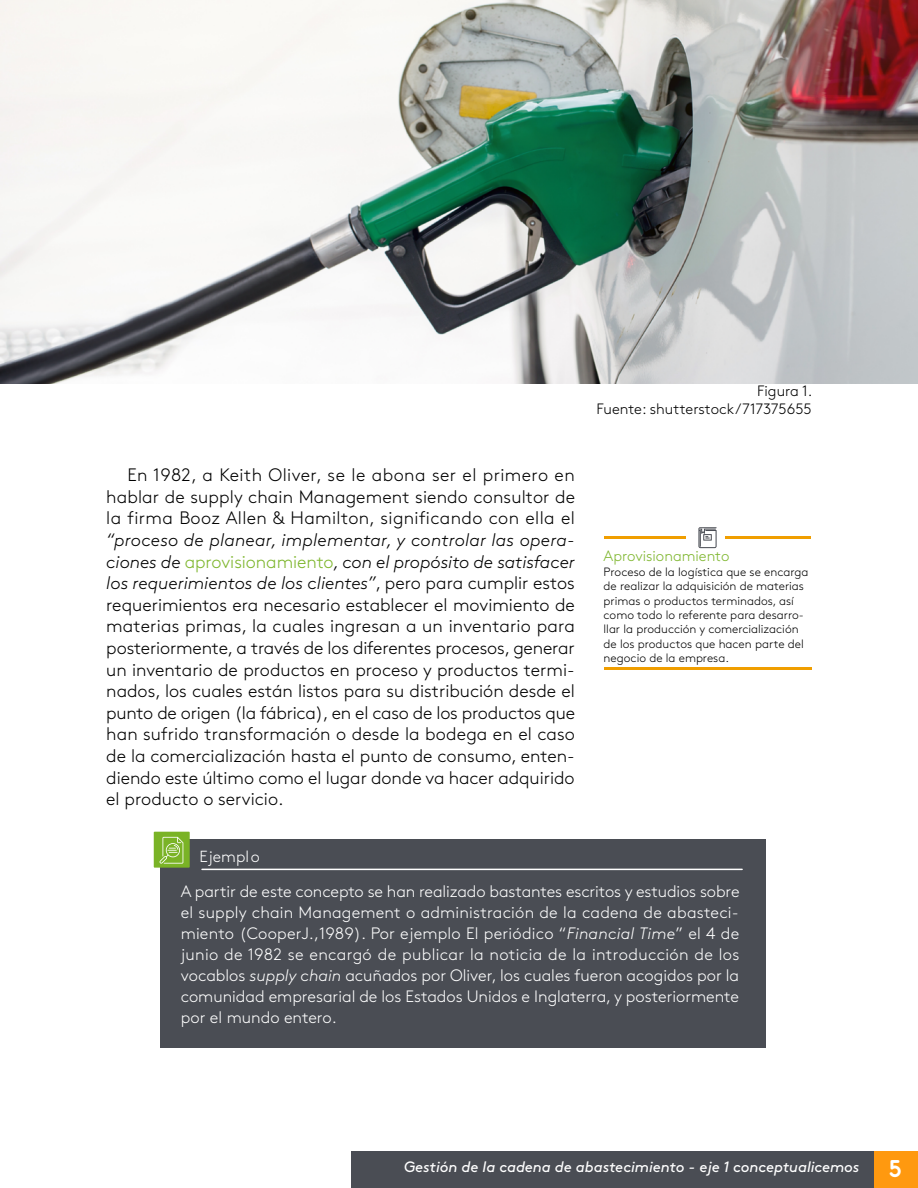
<style>
.page{position:relative;width:918px;height:1188px;background:#fff}
.page>*{position:absolute;margin:0;border:0;box-sizing:border-box;transform-origin:0 0}
.t1{font:300 18px/21.6px "Brown Std";letter-spacing:.01em;color:#000;text-align:justify}
.t2{font:300 16.5px/21px "Brown Std";color:#fff;text-align:justify}
.t3{font:300 16.05px "Brown Std";color:#fff}
.t4{font:italic 15px "Brown Std";letter-spacing:-.005em;color:#fff}
.t5{font:300 15px/18px "Brown Std";color:#000;text-align:right}
.t6{font:300 15px "Brown Std";color:#7eb62d}
.t7{font:300 12px/14.4px "Brown Std";color:#000}
.s1{font-style:italic}
.s2{color:#7eb62d}
.s3{font-family:"Areandina Voz";font-style:normal;font-size:24px}
</style>
<div class="page">
<div style="left:873px;top:1151px;width:45px;height:37px;background:#ff990f"></div>
<div style="left:351px;top:1151px;width:522px;height:37px;background:#4a4d54"></div>
<img style="left:0;top:0;width:918px;height:383px">
<hr style="left:604px;top:667px;width:207px;height:2px;background:#f09e00">
<hr style="left:604px;top:536px;width:82px;height:3px;background:#f09e00">
<hr style="left:726px;top:536px;width:85px;height:3px;background:#f09e00">
<svg style="left:698px;top:527px;width:19px;height:21px"></svg>
<div style="left:160px;top:839px;width:606px;height:208px;background:#4a4d54"></div>
<hr style="left:202px;top:869px;width:540px;height:1px;background:#fff">
<div style="left:154px;top:832px;width:36px;height:36px;background:#7ab326;border:2px solid #7ab326"></div>
<svg style="left:160px;top:837px;width:23px;height:27px"></svg>
<p class="t1" style="left:106px;top:464px;width:470px;text-indent:21px">En 1982, a Keith Oliver, se le abona ser el primero en hablar de supply chain Management siendo consultor de la firma Booz Allen &amp; Hamilton, significando con ella el</p>
<p class="t1" style="left:106px;top:529px;width:470px"><span class="s1">“proceso de planear, implementar, y controlar las opera&shy;ciones de</span> <span class="s2">aprovisionamiento</span><span class="s1">, con el propósito de satisfacer los requerimientos de los clientes”</span>, pero para cumplir estos requerimientos era necesario establecer el movimiento de materias primas, la cuales ingresan a un inventario para posteriormente, a través de los diferentes procesos, generar un inventario de productos en proceso y productos termi&shy;nados, los cuales están listos para su distribución desde el punto de origen (la fábrica), en el caso de los productos que han sufrido transformación o desde la bodega en el caso de la comercialización hasta el punto de consumo, enten&shy;diendo este último como el lugar donde va hacer adquirido el producto o servicio.</p>
<p class="t5" style="left:597px;top:382px;width:217px">Figura 1.<br>Fuente: shutterstock/717375655</p>
<p class="t6" style="left:604px;top:548px;width:127px">Aprovisionamiento</p>
<p class="t7" style="left:604px;top:565px;width:206px">Proceso de la logística que se encarga de realizar la adquisición de materias primas o productos terminados, así como todo lo referente para desarro&shy;llar la producción y comercialización de los productos que hacen parte del negocio de la empresa.</p>
<p class="t3" style="left:200px;top:847px;width:62px">Ejemplo</p>
<p class="t2" style="left:181px;top:881px;width:560px">A partir de este concepto se han realizado bastantes escritos y estudios sobre el supply chain Management o administración de la cadena de abasteci&shy;miento (CooperJ. ,1989). Por ejemplo El periódico “<span class="s1">Financial Time</span>” el 4 de junio de 1982 se encargó de publicar la noticia de la introducción de los vocablos <span class="s1">supply chain</span> acuñados por Oliver, los cuales fueron acogidos por la comunidad empresarial de los Estados Unidos e Inglaterra, y posteriormente por el mundo entero.</p>
<p class="t4" style="left:404px;top:1158px;width:499px">Gestión de la cadena de abastecimiento - eje 1 conceptualicemos <span class="s3">5</span></p>
</div>
